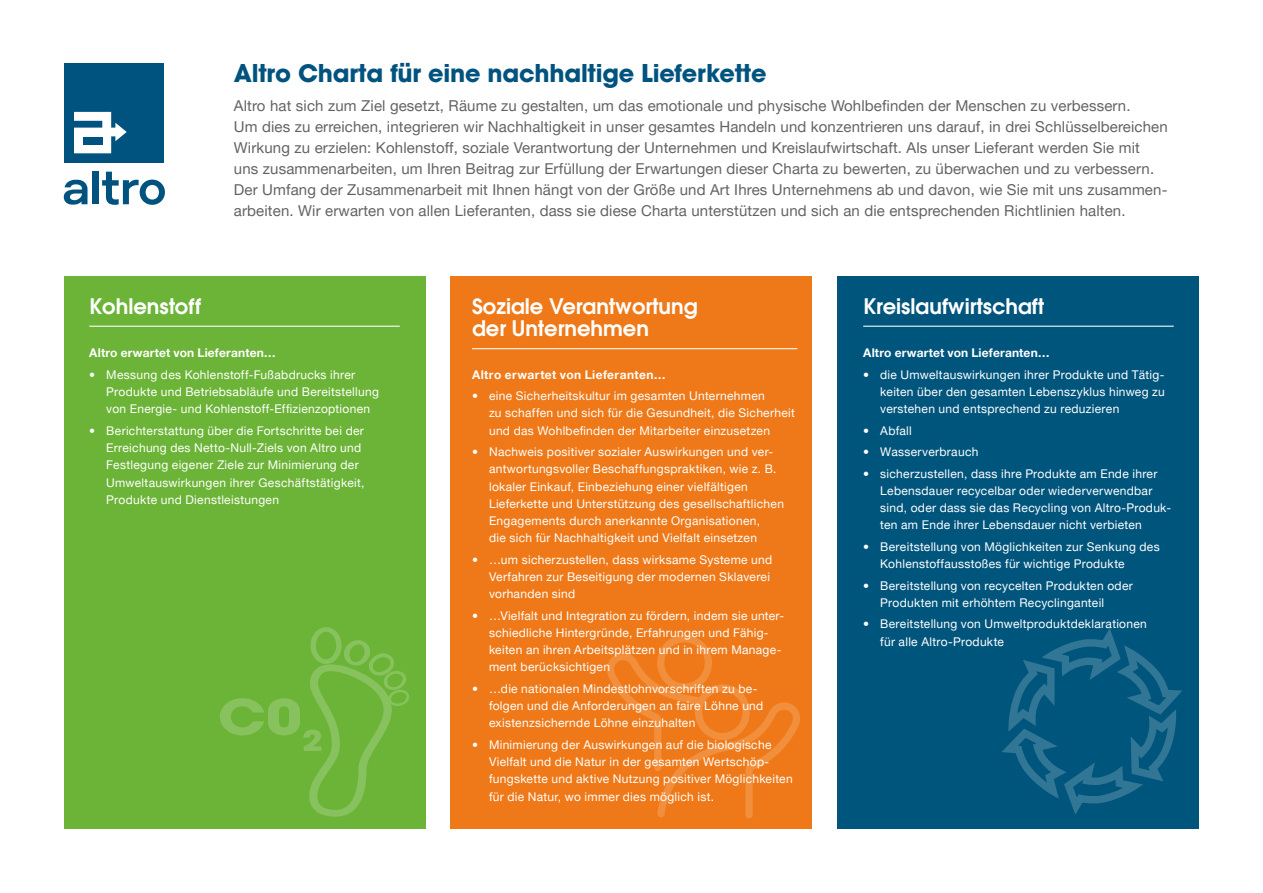
<style>
.page{position:relative;width:1263px;height:893px;background:#fff}
.page>*{position:absolute;margin:0;border:0;box-sizing:border-box;transform-origin:0 0}
.t1{font:700 24px "Avant Garde";letter-spacing:-.01em;color:#00537e}
.t2{font:600 21px "Avant Garde";color:#fff}
.t3{font:15px/21px "Helvetica Neue LT Pro";letter-spacing:.01em;color:#646363}
.t4{font:12px/17.2px "Helvetica Neue LT Pro";letter-spacing:.025em;color:#fff}
.t5{font:700 12px "Helvetica Neue LT Pro";letter-spacing:.015em;color:#fff}
.t6{font:700 12px "Helvetica Neue LT Pro";letter-spacing:.035em;color:#fff}
</style>
<div class="page">
<div style="left:92px;top:172px;width:6px;height:32px;background:#00537e"></div>
<svg style="left:64px;top:180px;width:24px;height:25px"></svg>
<svg style="left:102px;top:172px;width:63px;height:33px"></svg>
<div style="left:65px;top:64px;width:99px;height:99px;background:#00537e"></div>
<svg style="left:74px;top:112px;width:53px;height:41px"></svg>
<div style="left:83px;top:137px;width:19px;height:7px;background:#00537e"></div>
<div style="left:64px;top:276px;width:361px;height:553px;background:#6cb437"></div>
<div style="left:838px;top:276px;width:361px;height:553px;background:#00557d"></div>
<div style="left:451px;top:276px;width:361px;height:553px;background:#ef7918"></div>
<hr style="left:89px;top:326px;width:311px;height:1px;background:#fff">
<hr style="left:863px;top:326px;width:311px;height:1px;background:#fff">
<hr style="left:472px;top:348px;width:325px;height:1px;background:#fff">
<svg style="left:607px;top:635px;width:193px;height:183px"></svg>
<svg style="left:1002px;top:629px;width:180px;height:185px"></svg>
<svg style="left:220px;top:627px;width:189px;height:190px"></svg>
<h1 class="t1" style="left:234px;top:57px;width:534px">Altro Charta für eine nachhaltige Lieferkette</h1>
<p class="t3" style="left:234px;top:95px;width:935px">Altro hat sich zum Ziel gesetzt, Räume zu gestalten, um das emotionale und physische Wohlbefinden der Menschen zu verbessern.<br>Um dies zu erreichen, integrieren wir Nachhaltigkeit in unser gesamtes Handeln und konzentrieren uns darauf, in drei Schlüsselbereichen Wirkung zu erzielen: Kohlenstoff, soziale Verantwortung der Unternehmen und Kreislaufwirtschaft. Als unser Lieferant werden Sie mit uns zusammenarbeiten, um Ihren Beitrag zur Erfüllung der Erwartungen dieser Charta zu bewerten, zu überwachen und zu verbessern.<br>Der Umfang der Zusammenarbeit mit Ihnen hängt von der Größe und Art Ihres Unternehmens ab und davon, wie Sie mit uns zusammen&shy;arbeiten. Wir erwarten von allen Lieferanten, dass sie diese Charta unterstützen und sich an die entsprechenden Richtlinien halten.</p>
<h2 class="t2" style="left:89px;top:292px;width:113px">Kohlenstoff</h2>
<h2 class="t2" style="left:472px;top:292px;width:227px">Soziale Verantwortung</h2>
<h2 class="t2" style="left:863px;top:292px;width:182px">Kreislaufwirtschaft</h2>
<h2 class="t2" style="left:472px;top:315px;width:178px">der Unternehmen</h2>
<p class="t5" style="left:89px;top:346px;width:188px">Altro erwartet von Lieferanten…</p>
<p class="t4" style="left:106px;top:366px;width:274px;text-indent:-17px">• Messung des Kohlenstoff-Fußabdrucks ihrer<br>Produkte und Betriebsabläufe und Bereitstellung von Energie- und Kohlenstoff-Effizienzoptionen</p>
<p class="t4" style="left:106px;top:422px;width:260px;text-indent:-17px">• Berichterstattung über die Fortschritte bei der Erreichung des Netto-Null-Ziels von Altro und Festlegung eigener Ziele zur Minimierung der Umweltauswirkungen ihrer Geschäftstätigkeit, Produkte und Dienstleistungen</p>
<p class="t5" style="left:863px;top:346px;width:188px">Altro erwartet von Lieferanten…</p>
<p class="t4" style="left:880px;top:366px;width:286px;text-align:justify;text-indent:-17px">• die Umweltauswirkungen ihrer Produkte und Tätig&shy;keiten über den gesamten Lebenszyklus hinweg zu verstehen und entsprechend zu reduzieren</p>
<p class="t4" style="left:863px;top:422px;width:50px">• Abfall</p>
<p class="t4" style="left:863px;top:443px;width:117px">• Wasserverbrauch</p>
<p class="t4" style="left:880px;top:465px;width:292px;text-indent:-17px">• sicherzustellen, dass ihre Produkte am Ende ihrer Lebensdauer recycelbar oder wiederverwendbar sind, oder dass sie das Recycling von Altro-Produk&shy;ten am Ende ihrer Lebensdauer nicht verbieten</p>
<p class="t4" style="left:880px;top:538px;width:281px;text-indent:-17px">• Bereitstellung von Möglichkeiten zur Senkung des<br>Kohlenstoffausstoßes für wichtige Produkte</p>
<p class="t4" style="left:880px;top:577px;width:254px;text-indent:-17px">• Bereitstellung von recycelten Produkten oder<br>Produkten mit erhöhtem Recyclinganteil</p>
<p class="t4" style="left:880px;top:615px;width:268px;text-indent:-17px">• Bereitstellung von Umweltproduktdeklarationen für alle Altro-Produkte</p>
<p class="t6" style="left:472px;top:367px;width:195px">Altro erwartet von Lieferanten…</p>
<p class="t4" style="left:489px;top:387px;width:307px;text-indent:-17px">• eine Sicherheitskultur im gesamten Unternehmen<br>zu schaffen und sich für die Gesundheit, die Sicherheit und das Wohlbefinden der Mitarbeiter einzusetzen</p>
<p class="t4" style="left:489px;top:443px;width:297px;text-indent:-17px">• Nachweis positiver sozialer Auswirkungen und ver&shy;antwortungsvoller Beschaffungspraktiken, wie z. B. lokaler Einkauf, Einbeziehung einer vielfältigen Lieferkette und Unterstützung des gesellschaftlichen Engagements durch anerkannte Organisationen,<br>die sich für Nachhaltigkeit und Vielfalt einsetzen</p>
<p class="t4" style="left:489px;top:551px;width:285px;text-indent:-17px">• …um sicherzustellen, dass wirksame Systeme und<br>Verfahren zur Beseitigung der modernen Sklaverei vorhanden sind</p>
<p class="t4" style="left:489px;top:607px;width:296px;text-indent:-17px">• …Vielfalt und Integration zu fördern, indem sie unter&shy;schiedliche Hintergründe, Erfahrungen und Fähig&shy;keiten an ihren Arbeitsplätzen und in ihrem Manage&shy;ment berücksichtigen</p>
<p class="t4" style="left:489px;top:680px;width:276px;text-indent:-17px">• …die nationalen Mindestlohnvorschriften zu be&shy;folgen und die Anforderungen an faire Löhne und existenzsichernde Löhne einzuhalten</p>
<p class="t4" style="left:489px;top:736px;width:305px;text-indent:-17px">• Minimierung der Auswirkungen auf die biologische Vielfalt und die Natur in der gesamten Wertschöp&shy;fungskette und aktive Nutzung positiver Möglichkeiten für die Natur, wo immer dies möglich ist.</p>
</div>
